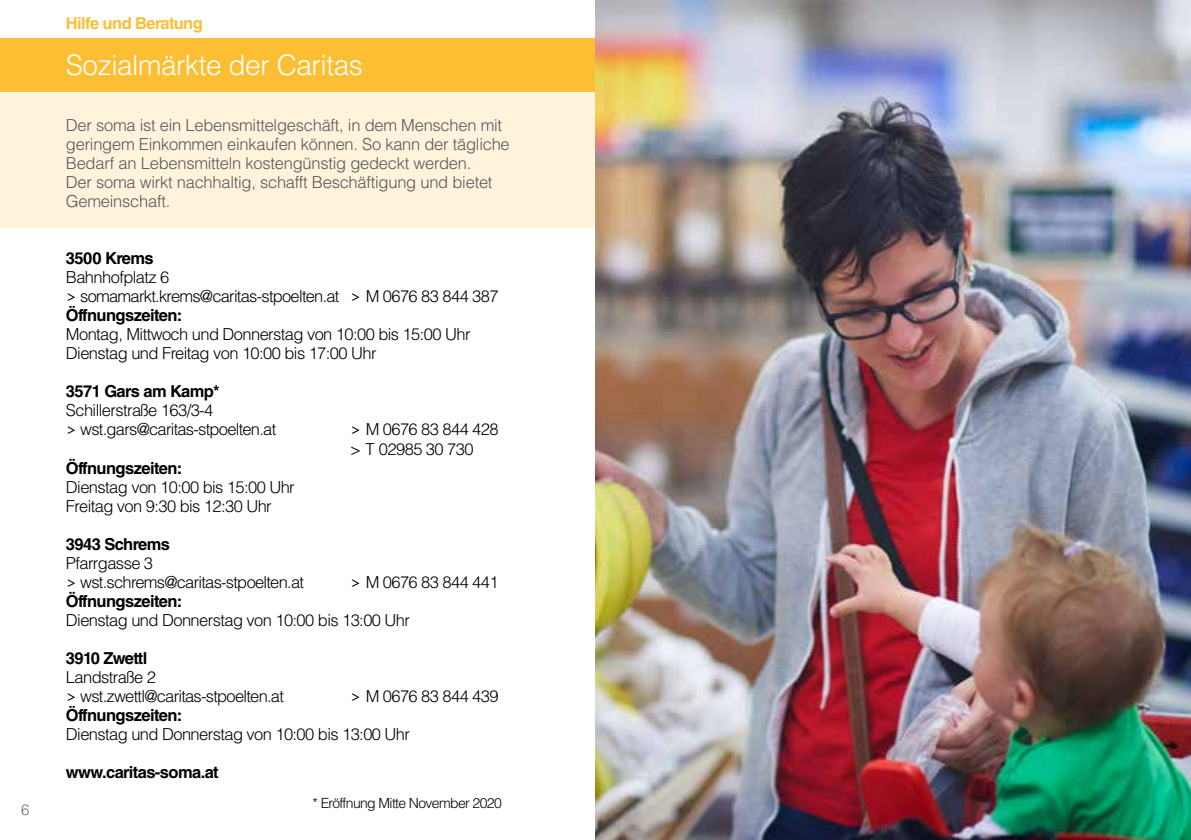
<style>
.page{position:relative;width:1191px;height:840px;background:#fff}
.page>*{position:absolute;margin:0;border:0;box-sizing:border-box;transform-origin:0 0}
.t1{font:300 28px "Helvetica LT Std";letter-spacing:-.015em;color:#fff}
.t2{font:300 16.4px/19px "Helvetica LT Std";letter-spacing:-.035em;color:#000}
.t3{font:300 16.4px/19px "Helvetica LT Std";letter-spacing:-.015em;color:#575756}
.t4{font:700 16.4px "Helvetica LT Std";letter-spacing:-.035em;color:#000}
.t5{font:700 16.4px "Helvetica LT Std";letter-spacing:-.035em;color:#fcbf33}
.t6{font:300 15px "Helvetica LT Std";color:#706f6f}
.t7{font:300 14px "Helvetica LT Std";letter-spacing:-.045em;color:#000}
</style>
<div class="page">
<div style="left:0;top:68px;width:595px;height:159px;background:#fff3dc"></div>
<div style="left:0;top:38px;width:595px;height:54px;background:#fcbf33"></div>
<img style="left:595px;top:0;width:596px;height:839px">
<p class="t6" style="left:21px;top:800px;width:10px">6</p>
<p class="t5" style="left:66px;top:13px;width:138px">Hilfe und Beratung</p>
<h1 class="t1" style="left:66px;top:48px;width:298px">Sozialmärkte der Caritas</h1>
<p class="t3" style="left:66px;top:115px;width:445px">Der soma ist ein Lebensmittelgeschäft, in dem Menschen mit geringem Einkommen einkaufen können. So kann der tägliche Bedarf an Lebensmitteln kostengünstig gedeckt werden.<br>Der soma wirkt nachhaltig, schafft Beschäftigung und bietet Gemeinschaft.</p>
<p class="t4" style="left:66px;top:248px;width:89px">3500 Krems</p>
<p class="t2" style="left:80px;top:267px;width:261px;text-indent:-14px">Bahnhofplatz 6 somamarkt.krems@caritas-stpoelten.at</p>
<p class="t2" style="left:366px;top:286px;width:134px">M 0676 83 844 387</p>
<p class="t4" style="left:66px;top:305px;width:118px">Öffnungszeiten:</p>
<p class="t2" style="left:66px;top:324px;width:406px">Montag, Mittwoch und Donnerstag von 10:00 bis 15:00 Uhr<br>Dienstag und Freitag von 10:00 bis 17:00 Uhr</p>
<p class="t4" style="left:66px;top:381px;width:155px">3571 Gars am Kamp*</p>
<p class="t2" style="left:80px;top:401px;width:197px;text-indent:-14px">Schillerstraße 163/3-4 wst.gars@caritas-stpoelten.at</p>
<p class="t2" style="left:350px;top:420px;width:150px;text-indent:16px">M 0676 83 844 428 &gt; T 02985 30 730</p>
<p class="t4" style="left:66px;top:457px;width:118px">Öffnungszeiten:</p>
<p class="t2" style="left:66px;top:477px;width:230px">Dienstag von 10:00 bis 15:00 Uhr<br>Freitag von 9:30 bis 12:30 Uhr</p>
<p class="t4" style="left:66px;top:533px;width:106px">3943 Schrems</p>
<p class="t2" style="left:80px;top:553px;width:225px;text-indent:-14px">Pfarrgasse 3 wst.schrems@caritas-stpoelten.at</p>
<p class="t2" style="left:366px;top:572px;width:134px">M 0676 83 844 441</p>
<p class="t4" style="left:66px;top:590px;width:118px">Öffnungszeiten:</p>
<p class="t2" style="left:66px;top:610px;width:345px">Dienstag und Donnerstag von 10:00 bis 13:00 Uhr</p>
<p class="t4" style="left:66px;top:647px;width:83px">3910 Zwettl</p>
<p class="t2" style="left:80px;top:667px;width:205px;text-indent:-14px">Landstraße 2 wst.zwettl@caritas-stpoelten.at</p>
<p class="t2" style="left:366px;top:686px;width:134px">M 0676 83 844 439</p>
<p class="t4" style="left:66px;top:704px;width:118px">Öffnungszeiten:</p>
<p class="t2" style="left:66px;top:724px;width:345px">Dienstag und Donnerstag von 10:00 bis 13:00 Uhr</p>
<p class="t4" style="left:66px;top:761px;width:154px">www.caritas-soma.at</p>
<p class="t7" style="left:313px;top:793px;width:191px">* Eröffnung Mitte November 2020</p>
</div>
